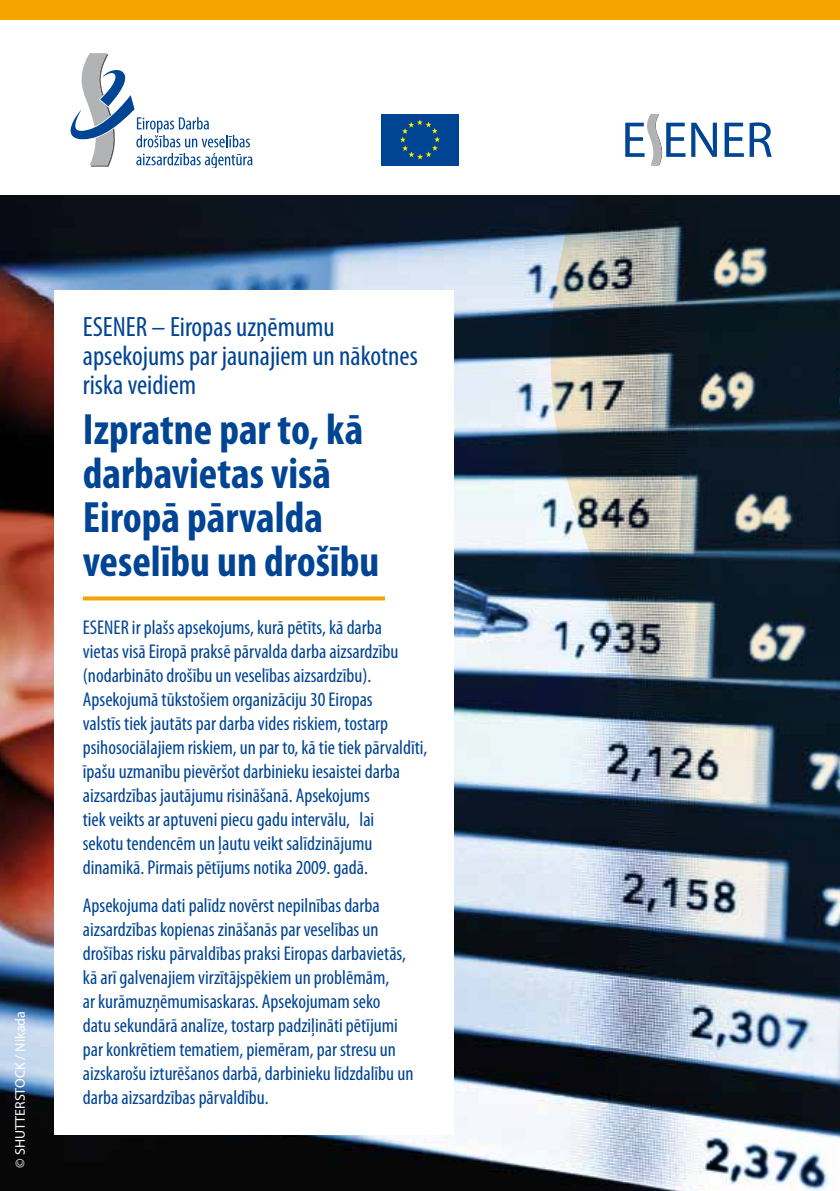
<style>
.page{position:relative;width:840px;height:1191px;background:#fff}
.page>*{position:absolute;margin:0;border:0;box-sizing:border-box;transform-origin:0 0}
.t1{font:700 condensed 44px/44px "Myriad Pro";color:#004494}
.t2{font:condensed 28px/29px "Myriad Pro";color:#004494}
.t3{font:condensed 20px/24px "Myriad Pro";color:#004494}
.t4{font:14px "Myriad Pro";color:#fff}
</style>
<div class="page">
<img style="left:0;top:196px;width:532px;height:995px">
<div style="left:0;top:0;width:839px;height:20px;background:#f6a400"></div>
<img style="left:532px;top:196px;width:307px;height:995px">
<div style="left:54px;top:290px;width:400px;height:844px;background:#fff"></div>
<svg style="left:83px;top:596px;width:302px;height:4px"></svg>
<svg style="left:381px;top:114px;width:78px;height:52px"></svg>
<div style="left:381px;top:114px;width:77px;height:51px;background:#004494"></div>
<svg style="left:400px;top:119px;width:40px;height:40px"></svg>
<svg style="left:749px;top:122px;width:22px;height:35px"></svg>
<svg style="left:724px;top:123px;width:19px;height:34px"></svg>
<svg style="left:625px;top:114px;width:91px;height:51px"></svg>
<svg style="left:70px;top:53px;width:182px;height:114px"></svg>
<p class="t4" style="left:11px;top:1167px;width:158px;rotate:-90deg">© SHUTTERSTOCK / Nikada</p>
<h2 class="t2" style="left:83px;top:313px;width:336px">ESENER – Eiropas uzņēmumu apsekojums par jaunajiem un nākotnes riska veidiem</h2>
<h1 class="t1" style="left:83px;top:406px;width:298px">Izpratne par to, kā darbavietas visā<br>Eiropā pārvalda veselību un drošību</h1>
<p class="t3" style="left:83px;top:616px;width:346px">ESENER ir plašs apsekojums, kurā pētīts, kā darba<br>vietas visā Eiropā praksē pārvalda darba aizsardzību (nodarbināto drošību un veselības aizsardzību).<br>Apsekojumā tūkstošiem organizāciju 30 Eiropas<br>valstīs tiek jautāts par darba vides riskiem, tostarp psihosociālajiem riskiem, un par to, kā tie tiek pārvaldīti, īpašu uzmanību pievēršot darbinieku iesaistei darba aizsardzības jautājumu risināšanā. Apsekojums<br>tiek veikts ar aptuveni piecu gadu intervālu, lai<br>sekotu tendencēm un ļautu veikt salīdzinājumu dinamikā. Pirmais pētījums notika 2009. gadā.</p>
<p class="t3" style="left:83px;top:894px;width:332px">Apsekojuma dati palīdz novērst nepilnības darba aizsardzības kopienas zināšanās par veselības un drošības risku pārvaldības praksi Eiropas darbavietās, kā arī galvenajiem virzītājspēkiem un problēmām,<br>ar kurāmuzņēmumisaskaras. Apsekojumam seko datu sekundārā analīze, tostarp padziļināti pētījumi par konkrētiem tematiem, piemēram, par stresu un aizskarošu izturēšanos darbā, darbinieku līdzdalību un darba aizsardzības pārvaldību.</p>
</div>
